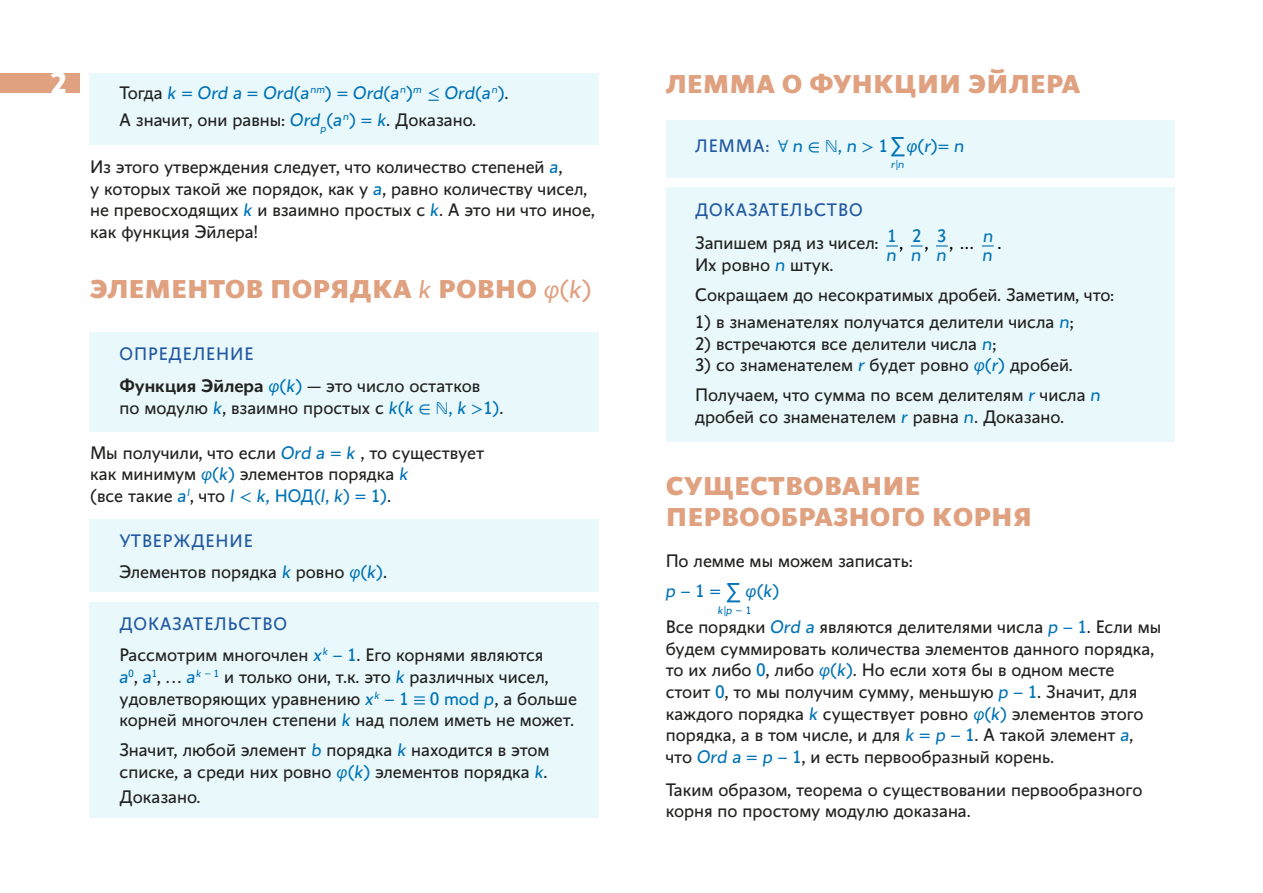
<style>
.page{position:relative;width:1263px;height:893px;background:#fff}
.page>*{position:absolute;margin:0;border:0;box-sizing:border-box;transform-origin:0 0}
.t1{font:700 29.4px "Conqueror Sans";color:#fff}
.t2{font:26.1px "Myriad Pro";color:#0073b6}
.t3{font:800 25.65px/30.8px "Conqueror Sans";color:#e0a180}
.t4{font:18px/21.6px "Conqueror Sans";color:#222221}
.t5{font:18px "Conqueror Sans";letter-spacing:.05em;color:#2259a1}
.t6{font:italic 18px "Conqueror Sans";color:#000}
.t7{font:italic 18px/18.8px "Conqueror Sans";color:#0073b6}
.t8{font:18px "Conqueror Sans";color:#0073b6}
.t9{font:italic 10.95px "Conqueror Sans";color:#0073b6}
.s1{font-style:italic;color:#0073b6}
.s2{color:#0073b6}
.s3{font-family:"XITS Math";color:#0073b6}
.s4{font-weight:400;font-style:italic}
.s5{font-family:"Myriad Pro";font-weight:400;font-style:italic}
.s6{font-weight:400}
.s7{color:#2259a1}
.s8{font-weight:600}
.s9{font-family:"Myriad Pro";font-style:italic;color:#0073b6}
.s10{font-style:normal}
</style>
<div class="page">
<div style="left:90px;top:332px;width:509px;height:100px;background:#e9f8fa"></div>
<div style="left:90px;top:73px;width:509px;height:72px;background:#e9f8fa"></div>
<div style="left:90px;top:519px;width:509px;height:73px;background:#e9f8fa"></div>
<div style="left:90px;top:602px;width:509px;height:215px;background:#e9f8fa"></div>
<div style="left:666px;top:121px;width:508px;height:57px;background:#e9f8fa"></div>
<div style="left:666px;top:187px;width:508px;height:255px;background:#e9f8fa"></div>
<div style="left:0;top:74px;width:80px;height:19px;background:#e0a180"></div>
<svg style="left:886px;top:245px;width:12px;height:2px"></svg>
<svg style="left:911px;top:245px;width:12px;height:2px"></svg>
<svg style="left:936px;top:245px;width:12px;height:2px"></svg>
<svg style="left:982px;top:245px;width:12px;height:2px"></svg>
<h1 class="t1" style="left:50px;top:65px;width:19px">2</h1>
<h3 class="t3" style="left:666px;top:69px;width:416px">ЛЕММА О ФУНКЦИИ ЭЙЛЕРА</h3>
<p class="t4" style="left:120px;top:79px;width:390px;line-height:27px">Тогда <span class="s1">k</span> <span class="s2">=</span> <span class="s1">Ord a</span> <span class="s2">=</span> <span class="s1">Ord</span><span class="s2">(</span><span class="s1">a</span><sup>nm</sup><span class="s2">) =</span> <span class="s1">Ord</span><span class="s2">(</span><span class="s1">a</span><sup>n</sup><span class="s2">)</span><sup>m</sup> <span class="s3">≤</span> <span class="s1">Ord</span><span class="s2">(</span><span class="s1">a</span><sup>n</sup><span class="s2">)</span>.<br>А значит, они равны: <span class="s1">Ord</span><sub>p</sub><span class="s2">(</span><span class="s1">a</span><sup>n</sup><span class="s2">) =</span> <span class="s1">k</span>. Доказано.</p>
<p class="t4" style="left:90px;top:157px;width:506px">Из этого утверждения следует, что количество степеней <span class="s1">a</span>,<br>у которых такой же порядок, как у <span class="s1">a</span>, равно количеству чисел, не превосходящих <span class="s1">k</span> и взаимно простых с <span class="s1">k</span>. А это ни что иное, как функция Эйлера!</p>
<h3 class="t3" style="left:89px;top:274px;width:504px">ЭЛЕМЕНТОВ ПОРЯДКА <span class="s4">k</span> РОВНО <span class="s5">φ</span><span class="s6">(</span><span class="s4">k</span><span class="s6">)</span></h3>
<p class="t4" style="left:120px;top:339px;width:362px;line-height:31.8px"><span class="s7">ОПРЕДЕЛЕНИЕ<br></span><span class="s8">Функция Эйлера</span> <span class="s9">φ</span><span class="s2">(</span><span class="s1">k</span><span class="s2">)</span> — это число остатков</p>
<p class="t4" style="left:120px;top:397px;width:385px">по модулю <span class="s1">k</span>, взаимно простых c <span class="s1">k</span><span class="s2">(</span><span class="s1">k</span> <span class="s3">∈ ℕ</span><span class="s2">,</span> <span class="s1">k</span> <span class="s3">&gt;</span><span class="s2">1)</span>.</p>
<p class="t4" style="left:90px;top:442px;width:396px">Мы получили, что если <span class="s1">Ord a</span> <span class="s2">=</span> <span class="s1">k</span> , то существует как минимум <span class="s9">φ</span><span class="s2">(</span><span class="s1">k</span><span class="s2">)</span> элементов порядка <span class="s1">k<br></span>(все такие <span class="s1">a</span><sup>l</sup>, что <span class="s1">l</span> <span class="s3">&lt;</span> <span class="s1">k</span><span class="s2">, НОД(</span><span class="s1">l, k</span><span class="s2">) = 1)</span>.</p>
<p class="t4" style="left:120px;top:526px;width:269px;line-height:30.3px"><span class="s7">УТВЕРЖДЕНИЕ<br></span>Элементов порядка <span class="s1">k</span> ровно <span class="s9">φ</span><span class="s2">(</span><span class="s1">k</span><span class="s2">)</span>.</p>
<p class="t4" style="left:120px;top:608px;width:425px;line-height:31.7px"><span class="s7">ДОКАЗАТЕЛЬСТВО<br></span>Рассмотрим многочлен <span class="s1">x</span><sup>k</sup> <span class="s2">– 1</span>. Его корнями являются</p>
<p class="t4" style="left:120px;top:666px;width:459px"><span class="s1">a</span><sup>0</sup>, <span class="s1">a</span><sup>1</sup>, ... <span class="s1">a</span><sup>k</sup> <sup>−</sup> <sup>1</sup> и только они, т.к. это <span class="s1">k</span> различных чисел, удовлетворяющих уравнению <span class="s1">x</span><sup>k</sup> <span class="s2">– 1</span> <span class="s3">≡</span> <span class="s2">0 mod</span> <span class="s1">p</span>, а больше корней многочлен степени <span class="s1">k</span> над полем иметь не может.</p>
<p class="t4" style="left:120px;top:740px;width:432px">Значит, любой элемент <span class="s1">b</span> порядка <span class="s1">k</span> находится в этом списке, а среди них ровно <span class="s9">φ</span><span class="s2">(</span><span class="s1">k</span><span class="s2">)</span> элементов порядка <span class="s1">k</span>.</p>
<p class="t4" style="left:120px;top:787px;width:83px">Доказано.</p>
<h2 class="t2" style="left:891px;top:129px;width:15px">∑</h2>
<p class="t5" style="left:695px;top:135px;width:271px">ЛЕММА: <span class="s3">∀</span> <span class="s1">n</span> <span class="s3">∈ ℕ</span><span class="s2">,</span> <span class="s1">n</span> <span class="s3">&gt;</span> <span class="s2">1</span> <span class="s9">φ</span><span class="s2">(</span><span class="s1">r</span><span class="s2">)=</span> <span class="s1">n</span></p>
<p class="t9" style="left:891px;top:158px;width:15px">r<span class="s10">|</span>n</p>
<p class="t5" style="left:695px;top:199px;width:169px">ДОКАЗАТЕЛЬСТВО</p>
<p class="t4" style="left:695px;top:233px;width:185px">Запишем ряд из чисел:<br>Их ровно <span class="s1">n</span> штук.</p>
<p class="t4" style="left:695px;top:284px;width:420px">Сокращаем до несократимых дробей. Заметим, что:</p>
<p class="t4" style="left:695px;top:311px;width:380px">1) в знаменателях получатся делители числа <span class="s1">n</span>;</p>
<p class="t4" style="left:695px;top:333px;width:303px">2) встречаются все делители числа <span class="s1">n</span>;</p>
<p class="t4" style="left:695px;top:350px;width:407px;line-height:30px">3) со знаменателем <span class="s1">r</span> будет ровно <span class="s9">φ</span><span class="s2">(</span><span class="s1">r</span><span class="s2">)</span> дробей.<br>Получаем, что сумма по всем делителям <span class="s1">r</span> числа <span class="s1">n</span></p>
<p class="t4" style="left:695px;top:406px;width:370px">дробей со знаменателем <span class="s1">r</span> равна <span class="s1">n</span>. Доказано.</p>
<p class="t8" style="left:912px;top:226px;width:10px">2</p>
<p class="t7" style="left:911px;top:246px;width:12px">n</p>
<p class="t8" style="left:937px;top:226px;width:10px">3</p>
<p class="t7" style="left:936px;top:246px;width:12px">n</p>
<p class="t8" style="left:887px;top:226px;width:10px">1</p>
<p class="t7" style="left:886px;top:246px;width:12px">n</p>
<p class="t7" style="left:982px;top:227px;width:12px">n n</p>
<p class="t6" style="left:899px;top:233px;width:76px">, , , ...</p>
<p class="t6" style="left:997px;top:233px;width:6px">.</p>
<h3 class="t3" style="left:666px;top:471px;width:368px">СУЩЕСТВОВАНИЕ<br>ПЕРВООБРАЗНОГО КОРНЯ</h3>
<p class="t4" style="left:666px;top:546px;width:248px;line-height:30px">По лемме мы можем записать: <span class="s1">p</span> <span class="s2">– 1 =</span></p>
<h2 class="t2" style="left:727px;top:575px;width:15px">∑</h2>
<p class="t4" style="left:666px;top:573px;width:497px;line-height:36px;text-indent:80px"><span class="s9">φ</span><span class="s2">(</span><span class="s1">k</span><span class="s2">)<br></span>Все порядки <span class="s1">Ord a</span> являются делителями числа <span class="s1">p</span> <span class="s2">– 1</span>. Если мы</p>
<p class="t4" style="left:666px;top:638px;width:490px">будем суммировать количества элементов данного порядка, то их либо <span class="s2">0</span>, либо <span class="s9">φ</span><span class="s2">(</span><span class="s1">k</span><span class="s2">)</span>. Но если хотя бы в одном месте стоит <span class="s2">0</span>, то мы получим сумму, меньшую <span class="s1">p</span> <span class="s2">– 1</span>. Значит, для каждого порядка <span class="s1">k</span> существует ровно <span class="s9">φ</span><span class="s2">(</span><span class="s1">k</span><span class="s2">)</span> элементов этого порядка, а в том числе, и для <span class="s1">k</span> <span class="s2">=</span> <span class="s1">p</span> <span class="s2">– 1</span>. А такой элемент <span class="s1">a</span>, что <span class="s1">Ord a</span> <span class="s2">=</span> <span class="s1">p</span> <span class="s2">– 1</span>, и есть первообразный корень.</p>
<p class="t4" style="left:666px;top:779px;width:478px">Таким образом, теорема о существовании первообразного корня по простому модулю доказана.</p>
<p class="t9" style="left:718px;top:603px;width:35px">k<span class="s10">|</span>p − <span class="s10">1</span></p>
</div>
